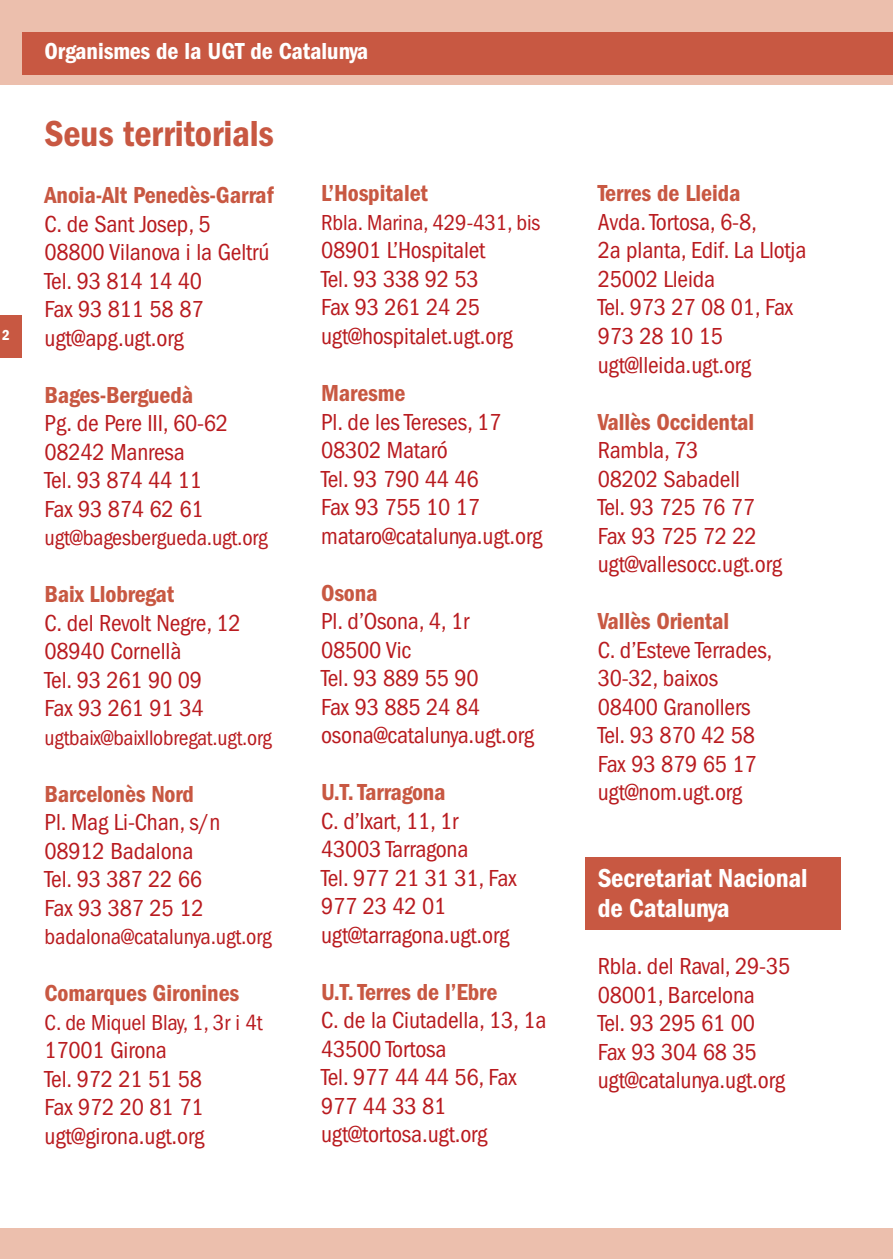
<style>
.page{position:relative;width:893px;height:1259px;background:#fff}
.page>*{position:absolute;margin:0;border:0;box-sizing:border-box;transform-origin:0 0}
.t1{font:37.5px "ITC Franklin Gothic Std Dm Cd";letter-spacing:-.005em;color:#c85842}
.t2{font:27px/30px "ITC Franklin Gothic Std Dm Cd";letter-spacing:-.01em;color:#fff}
.t3{font:condensed 24px/28.5px "ITC Franklin Gothic Std";letter-spacing:-.01em;color:#b91b1f}
.t4{font:24px "ITC Franklin Gothic Std Dm Cd";letter-spacing:-.005em;color:#c85842}
.t5{font:24px "ITC Franklin Gothic Std Dm Cd";letter-spacing:-.005em;color:#fff}
.t6{font:condensed 22.5px "ITC Franklin Gothic Std";letter-spacing:-.005em;color:#b91b1f}
.t7{font:condensed 21.9px "ITC Franklin Gothic Std";letter-spacing:-.01em;color:#b91b1f}
.t8{font:15px "ITC Franklin Gothic Std Dm Cd";color:#fff}
</style>
<div class="page">
<div style="left:585px;top:858px;width:256px;height:72px;background:#c85842"></div>
<div style="left:0;top:0;width:893px;height:85px;background:#ecbfad"></div>
<div style="left:22px;top:32px;width:871px;height:42px;background:#c85842"></div>
<div style="left:0;top:315px;width:22px;height:42px;background:#c85842"></div>
<div style="left:0;top:1228px;width:893px;height:31px;background:#ecbfad"></div>
<p class="t8" style="left:2px;top:330px;width:9px">2</p>
<p class="t5" style="left:45px;top:42px;width:325px">Organismes de la UGT de Catalunya</p>
<h1 class="t1" style="left:45px;top:121px;width:231px">Seus territorials</h1>
<p class="t4" style="left:45px;top:187px;width:230px">Anoia-Alt Penedès-Garraf</p>
<p class="t3" style="left:45px;top:213px;width:226px">C. de Sant Josep, 5<br>08800 Vilanova i la Geltrú<br>Tel. 93 814 14 40<br>Fax 93 811 58 87 ugt@apg.ugt.org</p>
<p class="t4" style="left:45px;top:386px;width:150px">Bages-Berguedà</p>
<p class="t3" style="left:45px;top:412px;width:185px">Pg. de Pere III, 60-62<br>08242 Manresa<br>Tel. 93 874 44 11<br>Fax 93 874 62 61</p>
<p class="t6" style="left:45px;top:530px;width:225px">ugt@bagesbergueda.ugt.org</p>
<p class="t4" style="left:45px;top:586px;width:131px">Baix Llobregat</p>
<p class="t3" style="left:45px;top:612px;width:198px">C. del Revolt Negre, 12<br>08940 Cornellà<br>Tel. 93 261 90 09<br>Fax 93 261 91 34</p>
<p class="t7" style="left:45px;top:730px;width:229px">ugtbaix@baixllobregat.ugt.org</p>
<p class="t4" style="left:45px;top:785px;width:151px">Barcelonès Nord</p>
<p class="t3" style="left:45px;top:811px;width:177px">Pl. Mag Li-Chan, s/n<br>08912 Badalona<br>Tel. 93 387 22 66<br>Fax 93 387 25 12</p>
<p class="t6" style="left:45px;top:929px;width:229px">badalona@catalunya.ugt.org</p>
<p class="t4" style="left:45px;top:985px;width:196px">Comarques Gironines</p>
<p class="t6" style="left:45px;top:1014px;width:219px">C. de Miquel Blay, 1, 3r i 4t</p>
<p class="t3" style="left:45px;top:1039px;width:161px">17001 Girona<br>Tel. 972 21 51 58<br>Fax 972 20 81 71 ugt@girona.ugt.org</p>
<p class="t4" style="left:321px;top:185px;width:108px">L’Hospitalet</p>
<p class="t6" style="left:321px;top:214px;width:221px">Rbla. Marina, 429-431, bis</p>
<p class="t3" style="left:321px;top:240px;width:193px">08901 L’Hospitalet<br>Tel. 93 338 92 53<br>Fax 93 261 24 25 ugt@hospitalet.ugt.org</p>
<p class="t4" style="left:321px;top:384px;width:86px">Maresme</p>
<p class="t3" style="left:321px;top:411px;width:223px">Pl. de les Tereses, 17<br>08302 Mataró<br>Tel. 93 790 44 46<br>Fax 93 755 10 17 mataro@catalunya.ugt.org</p>
<p class="t4" style="left:321px;top:584px;width:58px">Osona</p>
<p class="t3" style="left:321px;top:610px;width:214px">Pl. d’Osona, 4, 1r<br>08500 Vic<br>Tel. 93 889 55 90<br>Fax 93 885 24 84 osona@catalunya.ugt.org</p>
<p class="t4" style="left:321px;top:783px;width:126px">U.T.Tarragona</p>
<p class="t3" style="left:321px;top:810px;width:197px">C. d’Ixart, 11, 1r<br>43003 Tarragona<br>Tel. 977 21 31 31, Fax<br>977 23 42 01 ugt@tarragona.ugt.org</p>
<p class="t4" style="left:321px;top:983px;width:178px">U.T.Terres de l’Ebre</p>
<p class="t3" style="left:321px;top:1009px;width:227px">C. de la Ciutadella, 13, 1a<br>43500 Tortosa<br>Tel. 977 44 44 56, Fax<br>977 44 33 81 ugt@tortosa.ugt.org</p>
<p class="t4" style="left:598px;top:185px;width:144px">Terres de Lleida</p>
<p class="t3" style="left:598px;top:211px;width:210px">Avda.Tortosa, 6-8,<br>2a planta, Edif. La Llotja<br>25002 Lleida<br>Tel. 973 27 08 01, Fax<br>973 28 10 15 ugt@lleida.ugt.org</p>
<p class="t4" style="left:598px;top:413px;width:158px">Vallès Occidental</p>
<p class="t3" style="left:598px;top:439px;width:186px">Rambla, 73<br>08202 Sabadell<br>Tel. 93 725 76 77<br>Fax 93 725 72 22 ugt@vallesocc.ugt.org</p>
<p class="t4" style="left:598px;top:612px;width:133px">Vallès Oriental</p>
<p class="t3" style="left:598px;top:639px;width:176px">C. d’Esteve Terrades,<br>30-32, baixos<br>08400 Granollers<br>Tel. 93 870 42 58<br>Fax 93 879 65 17 ugt@nom.ugt.org</p>
<p class="t2" style="left:598px;top:867px;width:211px">Secretariat Nacional de Catalunya</p>
<p class="t3" style="left:598px;top:955px;width:194px">Rbla. del Raval, 29-35<br>08001, Barcelona<br>Tel. 93 295 61 00<br>Fax 93 304 68 35 ugt@catalunya.ugt.org</p>
</div>
